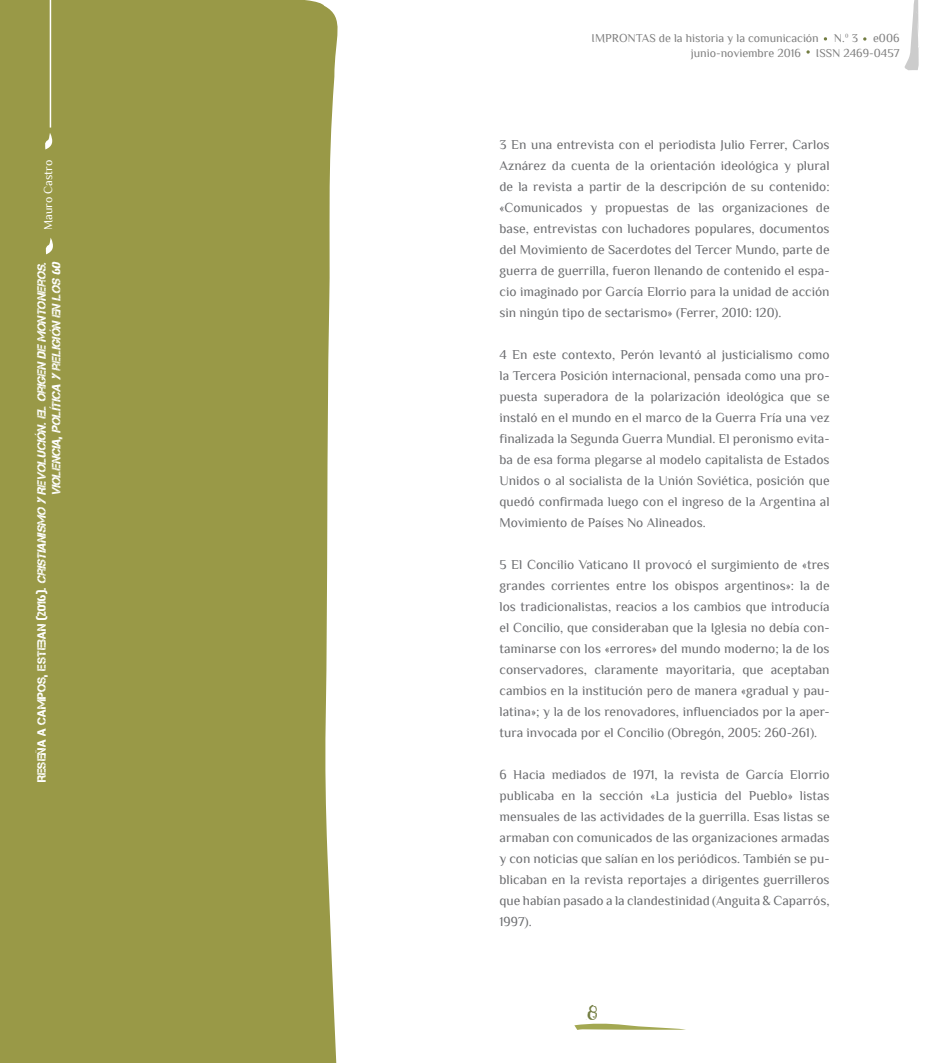
<style>
.page{position:relative;width:936px;height:1063px;background:#fff}
.page>*{position:absolute;margin:0;border:0;box-sizing:border-box;transform-origin:0 0}
.t1{font:24px "Chiller";color:#737d42}
.tx_notas{font:13.5px/21px "Philosopher";color:#6c6d70;text-align:justify}
.t2{font:italic 12px/14.4px "Captureit";color:#fff;text-align:right}
.t3{font:12px "Philosopher";color:#808080}
.t4{font:12px "Philosopher";color:#fff}
.s1{font-style:normal}
</style>
<div class="page">
<div style="left:0;top:0;width:338px;height:1063px;background:#999947"></div>
<hr style="left:50px;top:0;width:1px;height:128px;background:#fff">
<svg style="left:44px;top:238px;width:11px;height:16px"></svg>
<svg style="left:44px;top:133px;width:10px;height:17px"></svg>
<svg style="left:574px;top:1023px;width:112px;height:7px"></svg>
<svg style="left:863px;top:37px;width:3px;height:4px"></svg>
<svg style="left:904px;top:0;width:15px;height:70px"></svg>
<p class="t4" style="left:42px;top:230px;width:72px;rotate:-90deg">Mauro Castro</p>
<p class="t2" style="left:35px;top:782px;width:524px;rotate:-90deg"><span class="s1">R e s e ñ a a C a m p o s , E s t e b a n ( 2 0 1 6 ) .</span> Cristianismo y Revolución.El origen de Montoneros.<br>Violencia,política y religión en los 60</p>
<p class="t3" style="left:591px;top:32px;width:268px">IMPRONTAS de la historia y la comunicación N.º 3</p>
<p class="t3" style="left:873px;top:32px;width:28px">e006</p>
<p class="t3" style="left:690px;top:46px;width:112px">junio-noviembre 2016</p>
<p class="t3" style="left:815px;top:46px;width:85px">ISSN 2469-0457</p>
<p class="tx_notas" style="left:499px;top:134px;width:331px">3 En una entrevista con el periodista Julio Ferrer, Carlos Aznárez da cuenta de la orientación ideológica y plural de la revista a partir de la descripción de su contenido: «Comunicados y propuestas de las organizaciones de base, entrevistas con luchadores populares, documentos del Movimiento de Sacerdotes del Tercer Mundo, parte de guerra de guerrilla, fueron llenando de contenido el espa&shy;cio imaginado por García Elorrio para la unidad de acción sin ningún tipo de sectarismo» (Ferrer, 2010: 120).</p>
<p class="tx_notas" style="left:499px;top:344px;width:331px">4 En este contexto, Perón levantó al justicialismo como la Tercera Posición internacional, pensada como una pro&shy;puesta superadora de la polarización ideológica que se instaló en el mundo en el marco de la Guerra Fría una vez finalizada la Segunda Guerra Mundial. El peronismo evita&shy;ba de esa forma plegarse al modelo capitalista de Estados Unidos o al socialista de la Unión Soviética, posición que quedó confirmada luego con el ingreso de la Argentina al Movimiento de Países No Alineados.</p>
<p class="tx_notas" style="left:499px;top:554px;width:331px">5 El Concilio Vaticano II provocó el surgimiento de «tres grandes corrientes entre los obispos argentinos»: la de los tradicionalistas, reacios a los cambios que introducía el Concilio, que consideraban que la Iglesia no debía con&shy;taminarse con los «errores» del mundo moderno; la de los conservadores, claramente mayoritaria, que aceptaban cambios en la institución pero de manera «gradual y pau&shy;latina»; y la de los renovadores, influenciados por la aper&shy;tura invocada por el Concilio (Obregón, 2005: 260-261).</p>
<p class="tx_notas" style="left:499px;top:764px;width:331px">6 Hacia mediados de 1971, la revista de García Elorrio publicaba en la sección «La justicia del Pueblo» listas mensuales de las actividades de la guerrilla. Esas listas se armaban con comunicados de las organizaciones armadas y con noticias que salían en los periódicos. También se pu&shy;blicaban en la revista reportajes a dirigentes guerrilleros que habían pasado a la clandestinidad (Anguita &amp; Caparrós, 1997).</p>
<h1 class="t1" style="left:587px;top:1000px;width:13px">8</h1>
</div>
